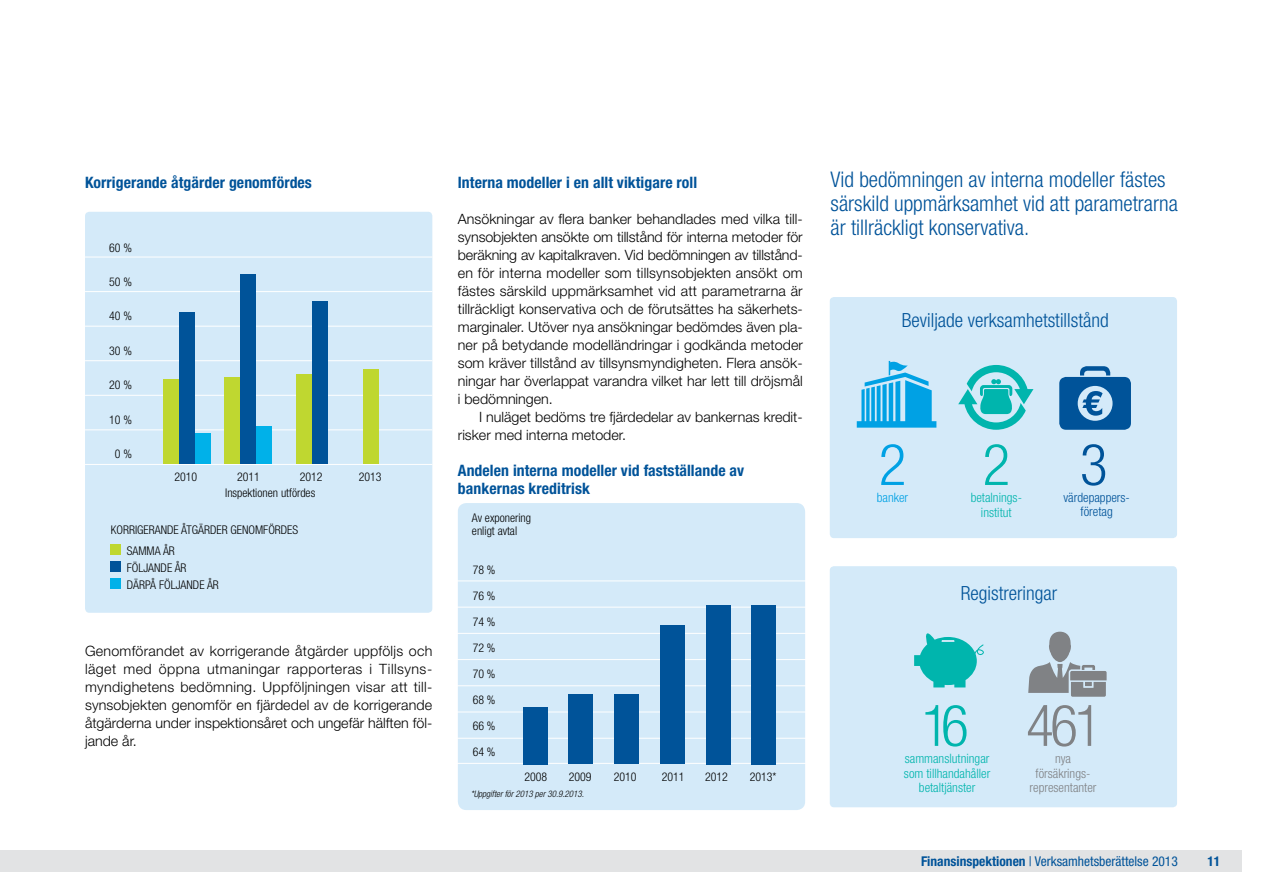
<style>
.page{position:relative;width:1263px;height:893px;background:#fff}
.page>*{position:absolute;margin:0;border:0;box-sizing:border-box;transform-origin:0 0}
.VALKOINEN_OTSIKKO{font:300 condensed 57.6px "Helvetica Neue LT Std";color:#00b5ad}
.VALKOINEN_OTSIKKO-2{font:300 condensed 57.6px "Helvetica Neue LT Std";color:#808285}
.VALKOINEN_OTSIKKO-3{font:300 condensed 57.6px "Helvetica Neue LT Std";color:#00a1e4}
.VALKOINEN_OTSIKKO-4{font:300 condensed 57.6px "Helvetica Neue LT Std";color:#005399}
.NOSTO{font:300 condensed 21.6px/24.3px "Helvetica Neue LT Std";color:#005399}
.INGRESSI{font:300 condensed 19.5px "Helvetica Neue LT Std";color:#005399}
.VALIOTSIKKO{font:700 condensed 15.75px/18px "Helvetica Neue LT Std";letter-spacing:.005em;color:#005399}
.LEIPIS_1_kpl_SWE{font:300 14.25px/18px "Helvetica Neue LT Std";color:#000;text-align:justify}
.LEIPIS_SWE{font:300 14.25px/18px "Helvetica Neue LT Std";color:#000}
.t1{font:condensed 13.5px "Helvetica Neue LT Std";color:#005399}
.t2{font:700 condensed 13.5px "Helvetica Neue LT Std";color:#005399}
.NOSTO-2{font:300 condensed 12.9px/14.5px "Helvetica Neue LT Std";color:#00b5ad;text-align:center}
.NOSTO-3{font:300 condensed 12.9px/14.5px "Helvetica Neue LT Std";color:#808285;text-align:center}
.NOSTO-4{font:300 condensed 12.9px/14.5px "Helvetica Neue LT Std";color:#005399;text-align:center}
.NOSTO-5{font:300 condensed 12.9px "Helvetica Neue LT Std";color:#00a1e4}
.Graafiteksti{font:300 condensed 12px/16.8px "Helvetica Neue LT Std";color:#000}
.t3{font:italic 300 condensed 9px "Helvetica Neue LT Std";color:#000}
.s1{font-weight:700}
</style>
<div class="page">
<div style="left:0;top:850px;width:1242px;height:22px;background:#e2e3e4"></div>
<div style="left:458px;top:503px;width:347px;height:307px;background:#d4eaf9;border-radius:9px"></div>
<hr style="left:452px;top:581px;width:358px;height:1px;background:#fff">
<hr style="left:452px;top:607px;width:358px;height:1px;background:#fff">
<hr style="left:452px;top:633px;width:358px;height:1px;background:#fff">
<hr style="left:452px;top:659px;width:358px;height:1px;background:#fff">
<hr style="left:452px;top:685px;width:358px;height:1px;background:#fff">
<hr style="left:452px;top:712px;width:358px;height:1px;background:#fff">
<hr style="left:452px;top:738px;width:358px;height:1px;background:#fff">
<hr style="left:452px;top:763px;width:358px;height:1px;background:#fff">
<div style="left:523px;top:707px;width:24px;height:57px;background:#005399"></div>
<div style="left:569px;top:694px;width:24px;height:70px;background:#005399"></div>
<div style="left:614px;top:694px;width:25px;height:70px;background:#005399"></div>
<div style="left:660px;top:625px;width:24px;height:139px;background:#005399"></div>
<div style="left:706px;top:605px;width:24px;height:159px;background:#005399"></div>
<div style="left:752px;top:605px;width:24px;height:159px;background:#005399"></div>
<div style="left:85px;top:212px;width:347px;height:401px;background:#d4eaf9;border-radius:4px"></div>
<hr style="left:85px;top:257px;width:347px;height:1px;background:#fff">
<hr style="left:85px;top:291px;width:347px;height:1px;background:#fff">
<hr style="left:85px;top:326px;width:347px;height:1px;background:#fff">
<hr style="left:85px;top:360px;width:347px;height:1px;background:#fff">
<hr style="left:85px;top:395px;width:347px;height:1px;background:#fff">
<hr style="left:85px;top:429px;width:347px;height:1px;background:#fff">
<hr style="left:85px;top:464px;width:347px;height:1px;background:#fff">
<div style="left:111px;top:545px;width:10px;height:10px;background:#bfd730"></div>
<div style="left:111px;top:562px;width:10px;height:10px;background:#005399"></div>
<div style="left:111px;top:579px;width:10px;height:10px;background:#00b1e9"></div>
<div style="left:363px;top:369px;width:16px;height:95px;background:#bfd730"></div>
<div style="left:296px;top:375px;width:16px;height:89px;background:#bfd730"></div>
<div style="left:312px;top:302px;width:16px;height:162px;background:#005399"></div>
<div style="left:163px;top:380px;width:16px;height:84px;background:#bfd730"></div>
<div style="left:179px;top:312px;width:16px;height:152px;background:#005399"></div>
<div style="left:195px;top:433px;width:16px;height:31px;background:#00b1e9"></div>
<div style="left:224px;top:378px;width:16px;height:86px;background:#bfd730"></div>
<div style="left:240px;top:275px;width:16px;height:189px;background:#005399"></div>
<div style="left:256px;top:427px;width:16px;height:37px;background:#00b1e9"></div>
<div style="left:830px;top:297px;width:347px;height:241px;background:#d4eaf9;border-radius:4px"></div>
<div style="left:830px;top:566px;width:347px;height:241px;background:#d4eaf9;border-radius:4px"></div>
<svg style="left:857px;top:360px;width:79px;height:68px"></svg>
<svg style="left:958px;top:365px;width:75px;height:65px"></svg>
<svg style="left:1059px;top:366px;width:72px;height:64px"></svg>
<svg style="left:1028px;top:632px;width:78px;height:65px"></svg>
<svg style="left:914px;top:633px;width:70px;height:54px"></svg>
<p class="VALIOTSIKKO" style="left:85px;top:173px;width:228px">Korrigerande åtgärder genomfördes</p>
<p class="Graafiteksti" style="left:109px;top:239px;width:24px">60 %</p>
<p class="Graafiteksti" style="left:109px;top:273px;width:24px">50 %</p>
<p class="Graafiteksti" style="left:109px;top:308px;width:24px">40 %</p>
<p class="Graafiteksti" style="left:109px;top:342px;width:24px">30 %</p>
<p class="Graafiteksti" style="left:109px;top:377px;width:24px">20 %</p>
<p class="Graafiteksti" style="left:109px;top:411px;width:24px">10 %</p>
<p class="Graafiteksti" style="left:115px;top:445px;width:19px">0 %</p>
<p class="Graafiteksti" style="left:174px;top:468px;width:24px">2010</p>
<p class="Graafiteksti" style="left:237px;top:468px;width:24px">2011</p>
<p class="Graafiteksti" style="left:300px;top:468px;width:24px">2012</p>
<p class="Graafiteksti" style="left:359px;top:468px;width:24px">2013</p>
<p class="Graafiteksti" style="left:225px;top:485px;width:92px">Inspektionen utfördes</p>
<p class="Graafiteksti" style="left:111px;top:521px;width:189px">KORRIGERANDE ÅTGÄRDER GENOMFÖRDES</p>
<p class="Graafiteksti" style="left:127px;top:542px;width:94px">SAMMA ÅR<br>FÖLJANDE ÅR<br>DÄRPÅ FÖLJANDE ÅR</p>
<p class="LEIPIS_1_kpl_SWE" style="left:85px;top:642px;width:349px">Genomförandet av korrigerande åtgärder uppföljs och läget med öppna utmaningar rapporteras i Tillsyns&shy;myndighetens bedömning. Uppföljningen visar att till&shy;synsobjekten genomför en fjärdedel av de korrigerande åtgärderna under inspektionsåret och ungefär hälften föl&shy;jande år.</p>
<p class="VALIOTSIKKO" style="left:458px;top:173px;width:241px">Interna modeller i en allt viktigare roll</p>
<p class="LEIPIS_1_kpl_SWE" style="left:458px;top:210px;width:347px">Ansökningar av flera banker behandlades med vilka till&shy;synsobjekten ansökte om tillstånd för interna metoder för beräkning av kapitalkraven. Vid bedömningen av tillstånd&shy;en för interna modeller som tillsynsobjekten ansökt om fästes särskild uppmärksamhet vid att parametrarna är tillräckligt konservativa och de förutsättes ha säkerhets&shy;marginaler. Utöver nya ansökningar bedömdes även pla&shy;ner på betydande modelländringar i godkända metoder som kräver tillstånd av tillsynsmyndigheten. Flera ansök&shy;ningar har överlappat varandra vilket har lett till dröjsmål i bedömningen.</p>
<p class="LEIPIS_SWE" style="left:458px;top:408px;width:345px;text-indent:21px">I nuläget bedöms tre fjärdedelar av bankernas kredit&shy;risker med interna metoder.</p>
<p class="VALIOTSIKKO" style="left:458px;top:461px;width:288px">Andelen interna modeller vid fastställande av bankernas kreditrisk</p>
<p class="Graafiteksti" style="left:472px;top:510px;width:61px;line-height:13.5px">Av exponering enligt avtal</p>
<p class="Graafiteksti" style="left:473px;top:561px;width:24px">78 %</p>
<p class="Graafiteksti" style="left:473px;top:587px;width:24px">76 %</p>
<p class="Graafiteksti" style="left:473px;top:613px;width:24px">74 %</p>
<p class="Graafiteksti" style="left:473px;top:639px;width:24px">72 %</p>
<p class="Graafiteksti" style="left:473px;top:665px;width:24px">70 %</p>
<p class="Graafiteksti" style="left:473px;top:691px;width:24px">68 %</p>
<p class="Graafiteksti" style="left:473px;top:717px;width:24px">66 %</p>
<p class="Graafiteksti" style="left:473px;top:743px;width:24px">64 %</p>
<p class="Graafiteksti" style="left:524px;top:769px;width:24px">2008</p>
<p class="Graafiteksti" style="left:569px;top:769px;width:24px">2009</p>
<p class="Graafiteksti" style="left:614px;top:769px;width:24px">2010</p>
<p class="Graafiteksti" style="left:662px;top:769px;width:24px">2011</p>
<p class="Graafiteksti" style="left:705px;top:769px;width:24px">2012</p>
<p class="Graafiteksti" style="left:750px;top:769px;width:28px">2013*</p>
<p class="t3" style="left:471px;top:788px;width:115px">*Uppgifter för 2013 per 30.9.2013.</p>
<p class="NOSTO" style="left:831px;top:167px;width:349px">Vid bedömningen av interna modeller fästes särskild uppmärksamhet vid att parametrarna är tillräckligt konservativa.</p>
<p class="INGRESSI" style="left:902px;top:309px;width:208px">Beviljade verksamhetstillstånd</p>
<p class="VALKOINEN_OTSIKKO-3" style="left:879px;top:432px;width:29px">2</p>
<p class="NOSTO-5" style="left:877px;top:490px;width:33px">banker</p>
<p class="VALKOINEN_OTSIKKO" style="left:982px;top:432px;width:29px">2</p>
<p class="NOSTO-2" style="left:971px;top:490px;width:53px">betalnings&shy;institut</p>
<p class="VALKOINEN_OTSIKKO-4" style="left:1080px;top:432px;width:29px">3</p>
<p class="NOSTO-4" style="left:1063px;top:490px;width:68px">värdepappers&shy;företag</p>
<p class="INGRESSI" style="left:961px;top:582px;width:98px">Registreringar</p>
<p class="VALKOINEN_OTSIKKO" style="left:921px;top:692px;width:49px">16</p>
<p class="VALKOINEN_OTSIKKO-2" style="left:1026px;top:692px;width:78px">461</p>
<p class="NOSTO-2" style="left:904px;top:751px;width:88px">sammanslutningar som tillhandahåller betaltjänster</p>
<p class="NOSTO-3" style="left:1029px;top:751px;width:68px">nya försäkrings&shy;representanter</p>
<p class="t1" style="left:921px;top:853px;width:258px"><span class="s1">Finansinspektionen</span> | Verksamhetsberättelse 2013</p>
<p class="t2" style="left:1207px;top:853px;width:14px">11</p>
</div>
